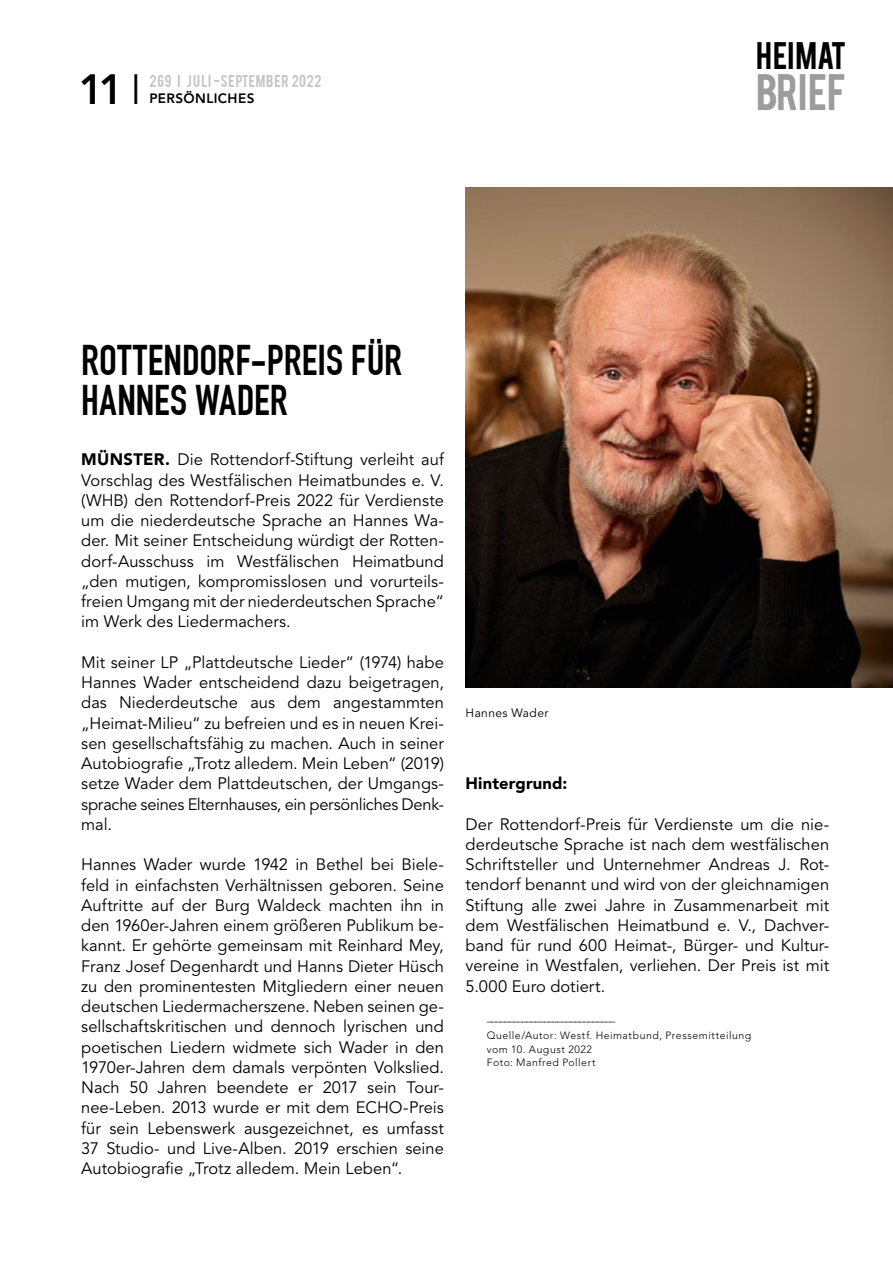
<style>
.page{position:relative;width:893px;height:1263px;background:#fff}
.page>*{position:absolute;margin:0;border:0;box-sizing:border-box;transform-origin:0 0}
.t1{font:700 42px/39.6px "DIN Condensed";letter-spacing:.005em;color:#000}
.t2{font:800 42px "Avenir";color:#000}
.t3{font:40.2px "Bebas";letter-spacing:-.005em;color:#9c9c9d}
.t4{font:30.15px "Bebas";color:#000}
.t5{font:16.5px/20.2px "Avenir";color:#000;text-align:justify}
.t6{font:900 16.5px "Avenir";letter-spacing:.01em;color:#000}
.t7{font:13.5px "Bebas";letter-spacing:.055em;color:#c5c6c6}
.t8{font:800 13.5px "Avenir";letter-spacing:.03em;color:#000}
.t9{font:12px "Avenir";letter-spacing:.035em;color:#000}
.t10{font:300 10.5px/17.7px "Avenir";letter-spacing:.05em;color:#000}
.s1{color:#fff}
.s2{font-weight:300}
.s3{font-weight:900}
</style>
<div class="page">
<img style="left:466px;top:187px;width:427px;height:501px">
<h3 class="t4" style="left:756px;top:34px;width:92px">HEIMAT</h3>
<h1 class="t2" style="left:79px;top:64px;width:64px">11<span class="s1">03</span><span class="s2">I</span></h1>
<h2 class="t3" style="left:756px;top:62px;width:92px">BRIEF</h2>
<p class="t7" style="left:149px;top:71px;width:174px">269 I JULI -SEPTEMBER 2022</p>
<p class="t8" style="left:149px;top:91px;width:107px">PERSÖNLICHES</p>
<h1 class="t1" style="left:81px;top:341px;width:322px">ROTTENDORF-PREIS FÜR<br>HANNES WADER</h1>
<p class="t5" style="left:81px;top:450px;width:364px"><span class="s3">MÜNSTER.</span> Die Rottendorf-Stiftung verleiht auf Vorschlag des Westfälischen Heimatbundes e. V. (WHB) den Rottendorf-Preis 2022 für Verdienste um die niederdeutsche Sprache an Hannes Wa&shy;der. Mit seiner Entscheidung würdigt der Rotten&shy;dorf-Ausschuss im Westfälischen Heimatbund „den mutigen, kompromisslosen und vorurteils&shy;freien Umgang mit der niederdeutschen Sprache“ im Werk des Liedermachers.</p>
<p class="t5" style="left:81px;top:652px;width:364px">Mit seiner LP „Plattdeutsche Lieder“ (1974) habe Hannes Wader entscheidend dazu beigetragen, das Niederdeutsche aus dem angestammten „Heimat-Milieu“ zu befreien und es in neuen Krei&shy;sen gesellschaftsfähig zu machen. Auch in seiner Autobiografie „Trotz alledem. Mein Leben“ (2019) setze Wader dem Plattdeutschen, der Umgangs&shy;sprache seines Elternhauses, ein persönliches Denk&shy;mal.</p>
<p class="t5" style="left:81px;top:855px;width:364px">Hannes Wader wurde 1942 in Bethel bei Biele&shy;feld in einfachsten Verhältnissen geboren. Seine Auftritte auf der Burg Waldeck machten ihn in den 1960er-Jahren einem größeren Publikum be&shy;kannt. Er gehörte gemeinsam mit Reinhard Mey, Franz Josef Degenhardt und Hanns Dieter Hüsch zu den prominentesten Mitgliedern einer neuen deutschen Liedermacherszene. Neben seinen ge&shy;sellschaftskritischen und dennoch lyrischen und poetischen Liedern widmete sich Wader in den 1970er-Jahren dem damals verpönten Volkslied.<br>Nach 50 Jahren beendete er 2017 sein Tour&shy;nee-Leben. 2013 wurde er mit dem ECHO-Preis für sein Lebenswerk ausgezeichnet, es umfasst 37 Studio- und Live-Alben. 2019 erschien seine Autobiografie „Trotz alledem. Mein Leben“.</p>
<p class="t9" style="left:466px;top:706px;width:84px">Hannes Wader</p>
<p class="t6" style="left:466px;top:773px;width:103px">Hintergrund:</p>
<p class="t5" style="left:466px;top:814px;width:365px">Der Rottendorf-Preis für Verdienste um die nie&shy;derdeutsche Sprache ist nach dem westfälischen Schriftsteller und Unternehmer Andreas J. Rot&shy;tendorf benannt und wird von der gleichnamigen Stiftung alle zwei Jahre in Zusammenarbeit mit dem Westfälischen Heimatbund e. V., Dachver&shy;band für rund 600 Heimat-, Bürger- und Kultur&shy;vereine in Westfalen, verliehen. Der Preis ist mit 5.000 Euro dotiert.</p>
<p class="t10" style="left:487px;top:1009px;width:266px">_____________________________<br>Quelle/Autor: Westf. Heimatbund, Pressemitteilung</p>
<p class="t10" style="left:487px;top:1042px;width:110px;line-height:13.5px">vom 10. August 2022<br>Foto: Manfred Pollert</p>
</div>
